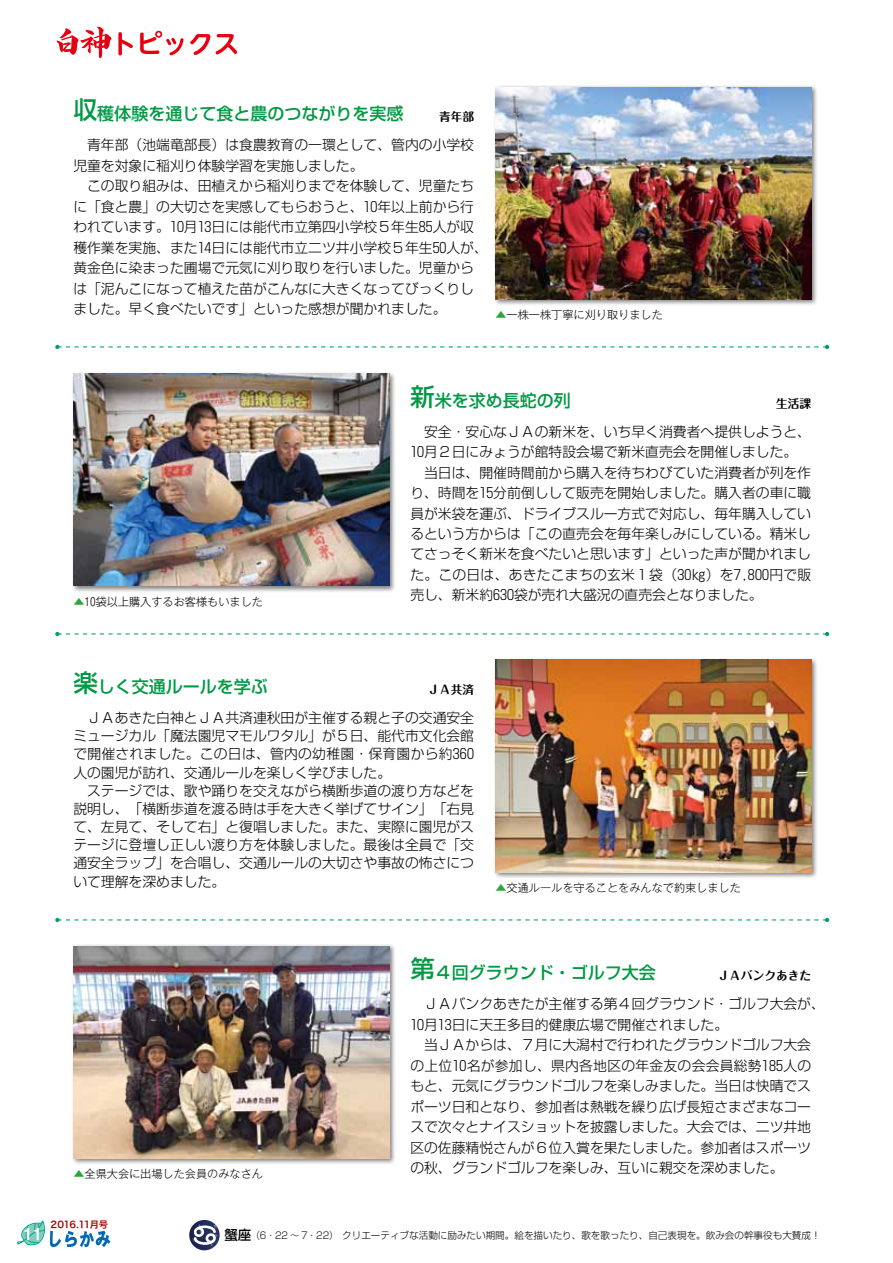
<style>
.page{position:relative;width:893px;height:1263px;background:#fff}
.page>*{position:absolute;margin:0;border:0;box-sizing:border-box;transform-origin:0 0}
.t1{font:500 16.95px "Shin Go Pr 6 N";color:#094}
.t2{font:700 14.85px "Capie N Std De";color:#fff}
.t3{font:300 13.8px/20.4px "Shin Go Pr 6 N";color:#000}
.t4{font:700 11.7px "Maru Fo Pro";color:#000}
.t5{font:300 11.1px "Gothic MB101 Pr 6 N";color:#000}
.t6{font:300 9.6px "Shin Go Pr 6 N";color:#000;scale:.9 1}
.t7{font:9.3px "Hira Sans Old Std W6";letter-spacing:-.055em;color:#a40000}
.s1{font-size:24.45px}
.s2{color:#2aa738}
.s3{font-weight:500;font-size:13.5px}
</style>
<div class="page">
<svg style="left:56px;top:26px;width:182px;height:33px"></svg>
<svg style="left:55px;top:632px;width:774px;height:4px"></svg>
<svg style="left:55px;top:345px;width:774px;height:4px"></svg>
<svg style="left:55px;top:918px;width:774px;height:4px"></svg>
<div style="left:71px;top:943px;width:325px;height:222px;background:#000;opacity:.5"></div>
<img style="left:73px;top:946px;width:316px;height:213px">
<div style="left:71px;top:371px;width:325px;height:222px;background:#000;opacity:.5"></div>
<img style="left:73px;top:373px;width:316px;height:213px">
<div style="left:493px;top:85px;width:325px;height:222px;background:#000;opacity:.5"></div>
<img style="left:495px;top:87px;width:316px;height:212px">
<div style="left:493px;top:657px;width:325px;height:222px;background:#000;opacity:.5"></div>
<img style="left:495px;top:660px;width:316px;height:212px">
<svg style="left:189px;top:1220px;width:31px;height:30px"></svg>
<svg style="left:189px;top:1222px;width:29px;height:26px"></svg>
<svg style="left:17px;top:1220px;width:94px;height:27px"></svg>
<p class="t1" style="left:73px;top:100px;width:332px"><span class="s1">収</span>穫体験を通じて食と農のつながりを実感</p>
<p class="t3" style="left:73px;top:134px;width:416px">　青年部（池端竜部長）は食農教育の一環として、管内の小学校児童を対象に稲刈り体験学習を実施しました。<br>　この取り組みは、田植えから稲刈りまでを体験して、児童たちに「食と農」の大切さを実感してもらおうと、１０年以上前から行われています。１０月１３日には能代市立第四小学校５年生８５人が収穫作業を実施、また１４日には能代市立二ツ井小学校５年生５０人が、黄金色に染まった圃場で元気に刈り取りを行いました。児童からは「泥んこになって植えた苗がこんなに大きくなってびっくりしました。早く食べたいです」といった感想が聞かれました。</p>
<p class="t4" style="left:439px;top:108px;width:37px">青年部</p>
<p class="t5" style="left:495px;top:306px;width:169px"><span class="s2">▲</span>一株一株丁寧に刈り取りました</p>
<p class="t5" style="left:73px;top:592px;width:191px"><span class="s2">▲</span>１０袋以上購入するお客様もいました</p>
<p class="t1" style="left:410px;top:386px;width:162px"><span class="s1">新</span>米を求め長蛇の列</p>
<p class="t3" style="left:410px;top:420px;width:402px">　安全・安心なＪＡの新米を、いち早く消費者へ提供しようと、１０月２日にみょうが館特設会場で新米直売会を開催しました。　当日は、開催時間前から購入を待ちわびていた消費者が列を作り、時間を１５分前倒しして販売を開始しました。購入者の車に職員が米袋を運ぶ、ドライブスルー方式で対応し、毎年購入しているという方からは「この直売会を毎年楽しみにしている。精米してさっそく新米を食べたいと思います」といった声が聞かれました。この日は、あきたこまちの玄米１袋（３０㎏）を７，８００円で販売し、新米約６３０袋が売れ大盛況の直売会となりました。</p>
<p class="t4" style="left:776px;top:394px;width:37px">生活課</p>
<p class="t1" style="left:73px;top:672px;width:196px"><span class="s1">楽</span>しく交通ルールを学ぶ</p>
<p class="t3" style="left:73px;top:707px;width:402px;line-height:18.1px">　ＪＡあきた白神とＪＡ共済連秋田が主催する親と子の交通安全ミュージカル「魔法園児マモルワタル」が５日、能代市文化会館で開催されました。この日は、管内の幼稚園・保育園から約３６０人の園児が訪れ、交通ルールを楽しく学びました。<br>　ステージでは、歌や踊りを交えながら横断歩道の渡り方などを説明し、「横断歩道を渡る時は手を大きく挙げてサイン」「右見て、左見て、そして右」と復唱しました。また、実際に園児がステージに登壇し正しい渡り方を体験しました。最後は全員で「交通安全ラップ」を合唱し、交通ルールの大切さや事故の怖さについて理解を深めました。</p>
<p class="t4" style="left:427px;top:680px;width:48px">ＪＡ共済</p>
<p class="t5" style="left:495px;top:878px;width:247px"><span class="s2">▲</span>交通ルールを守ることをみんなで約束しました</p>
<p class="t5" style="left:73px;top:1165px;width:191px"><span class="s2">▲</span>全県大会に出場した会員のみなさん</p>
<p class="t1" style="left:410px;top:959px;width:247px"><span class="s1">第</span>４回グラウンド・ゴルフ大会</p>
<p class="t3" style="left:410px;top:993px;width:416px">　ＪＡバンクあきたが主催する第４回グラウンド・ゴルフ大会が、１０月１３日に天王多目的健康広場で開催されました。<br>　当ＪＡからは、７月に大潟村で行われたグラウンドゴルフ大会の上位１０名が参加し、県内各地区の年金友の会会員総勢１８５人のもと、元気にグラウンドゴルフを楽しみました。当日は快晴でスポーツ日和となり、参加者は熱戦を繰り広げ長短さまざまなコースで次々とナイスショットを披露しました。大会では、二ツ井地区の佐藤精悦さんが６位入賞を果たしました。参加者はスポーツの秋、グランドゴルフを楽しみ、互いに親交を深めました。</p>
<p class="t4" style="left:718px;top:966px;width:95px">ＪＡバンクあきた</p>
<p class="t7" style="left:51px;top:1217px;width:59px">2016.11月号</p>
<p class="t2" style="left:23px;top:1223px;width:20px">11</p>
<p class="t6" style="left:224px;top:1227px;width:664px"><span class="s3">蟹座</span>（6・22 〜 7・22）　クリエーティブな活動に励みたい期間。絵を描いたり、歌を歌ったり、自己表現を。飲み会の幹事役も大賛成！</p>
</div>
